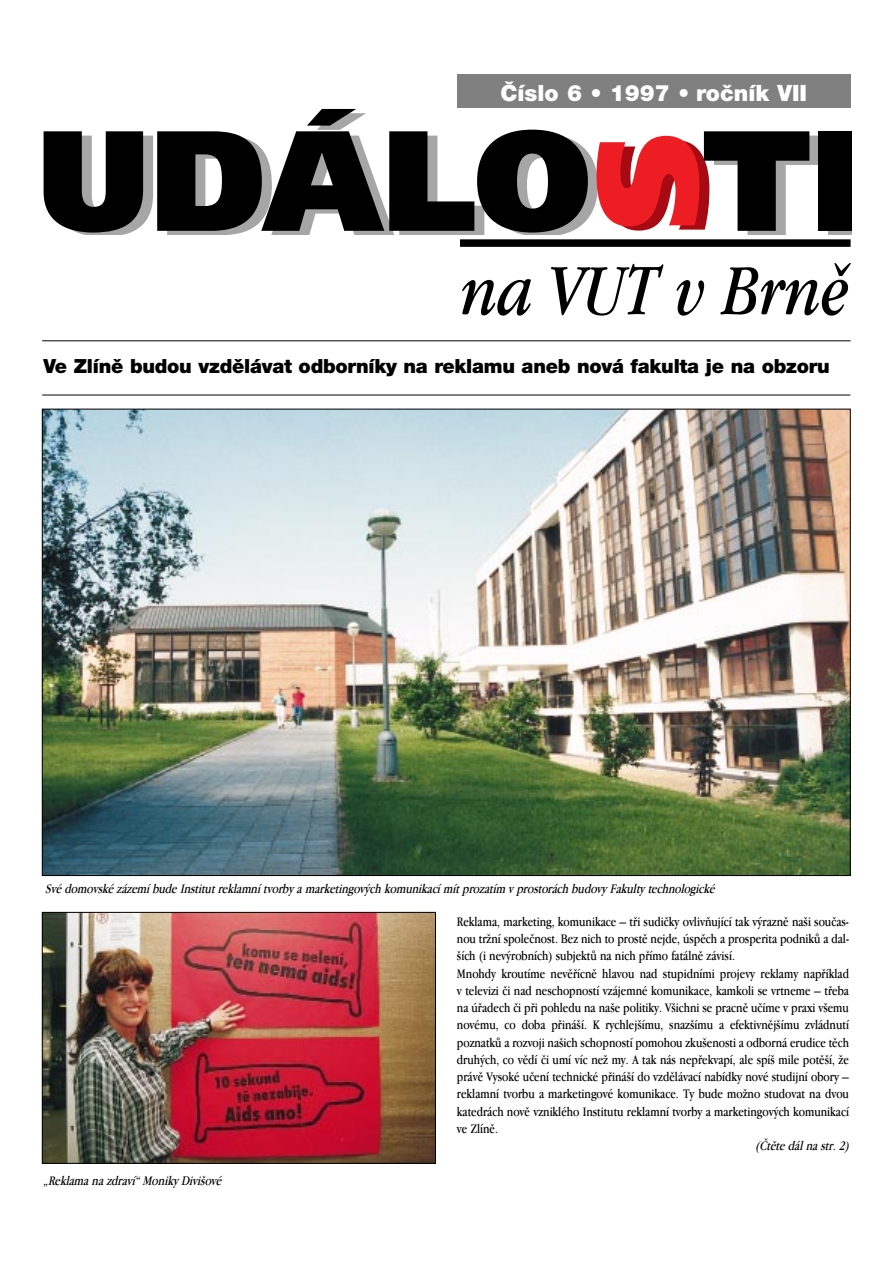
<style>
.page{position:relative;width:893px;height:1262px;background:#fff}
.page>*{position:absolute;margin:0;border:0;box-sizing:border-box;transform-origin:0 0}
.t1{font:italic 75px "Apple Garamond CE";color:#000}
.t2{font:900 22.5px "Helvetica Neue CE";color:#fff}
.t3{font:900 19.5px "Helvetica Neue CE";letter-spacing:-.015em;color:#000}
.t4{font:13.5px/17.2px "Apple Garamond CE";color:#000}
.t5{font:italic 13.5px "Apple Garamond CE";color:#000}
</style>
<div class="page">
<svg style="left:44px;top:109px;width:774px;height:126px"></svg>
<div style="left:828px;top:136px;width:23px;height:99px;background:#a6a6a6"></div>
<div style="left:818px;top:131px;width:33px;height:100px;background:#000"></div>
<div style="left:460px;top:239px;width:390px;height:8px;background:#000"></div>
<div style="left:457px;top:74px;width:393px;height:34px;background:#808080"></div>
<hr style="left:42px;top:340px;width:808px;height:1px;background:#000">
<hr style="left:42px;top:394px;width:808px;height:1px;background:#000">
<img style="left:44px;top:411px;width:804px;height:462px">
<img style="left:44px;top:914px;width:389px;height:247px">
<div style="left:42px;top:912px;width:393px;height:251px;border:1px solid #000"></div>
<h2 class="t2" style="left:500px;top:85px;width:308px">âíslo 6 • 1997 • roãník VII</h2>
<h1 class="t1" style="left:461px;top:261px;width:389px">na VUT v Brnû</h1>
<h3 class="t3" style="left:44px;top:359px;width:787px">Ve Zlínû budou vzdûlávat odborníky na reklamu aneb nová fakulta je na obzoru</h3>
<p class="t5" style="left:45px;top:883px;width:673px">Své domovské zázemí bude Institutreklamní tvorby a marketingov˘ch komunikací mítprozatím vprostorách budovy Fakulty technologické</p>
<p class="t5" style="left:44px;top:1175px;width:182px">„Reklama na zdraví “Moniky Divi‰ové</p>
<p class="t4" style="left:457px;top:914px;width:393px">Reklama, marketing, komunikace – tfii sudiãky ovlivÀující tak v˘raznû na‰i souãas&shy;nou trÏní spoleãnost. Bez nich to prostû nejde, úspûch a prosperita podnikÛ a dal-‰ích (i nev˘robních) subjektÛ na nich pfiímo fatálnû závisí.<br>Mnohdy kroutíme nevûfiícnû hlavou nad stupidními projevy reklamy napfiíklad v televizi ãi nad neschopností vzájemné komunikace, kamkoli se vrtneme – tfieba na úfiadech ãi pfii pohledu na na‰e politiky. V‰ichni se pracnû uãíme v praxi v‰emu novému, co doba pfiiná‰í. K rychlej‰ímu, snaz‰ímu a efektivnûj‰ímu zvládnutí poznatkÛ a rozvoji na‰ich schopností pomohou zku‰enosti a odborná erudice tûch druh˘ch, co vûdí ãi umí víc neÏ my. A tak nás nepfiekvapí, ale spí‰ mile potû‰í, Ïe právû Vysoké uãení technické pfiiná‰í do vzdûlávací nabídky nové studijní obory – reklamní tvorbu a marketingové komunikace. Ty bude moÏno studovat na dvou katedrách novû vzniklého Institutu reklamní tvorby a marketingov˘ch komunikací ve Zlínû.</p>
<p class="t5" style="left:755px;top:1140px;width:95px">(âtûte dálna str.2)</p>
</div>
